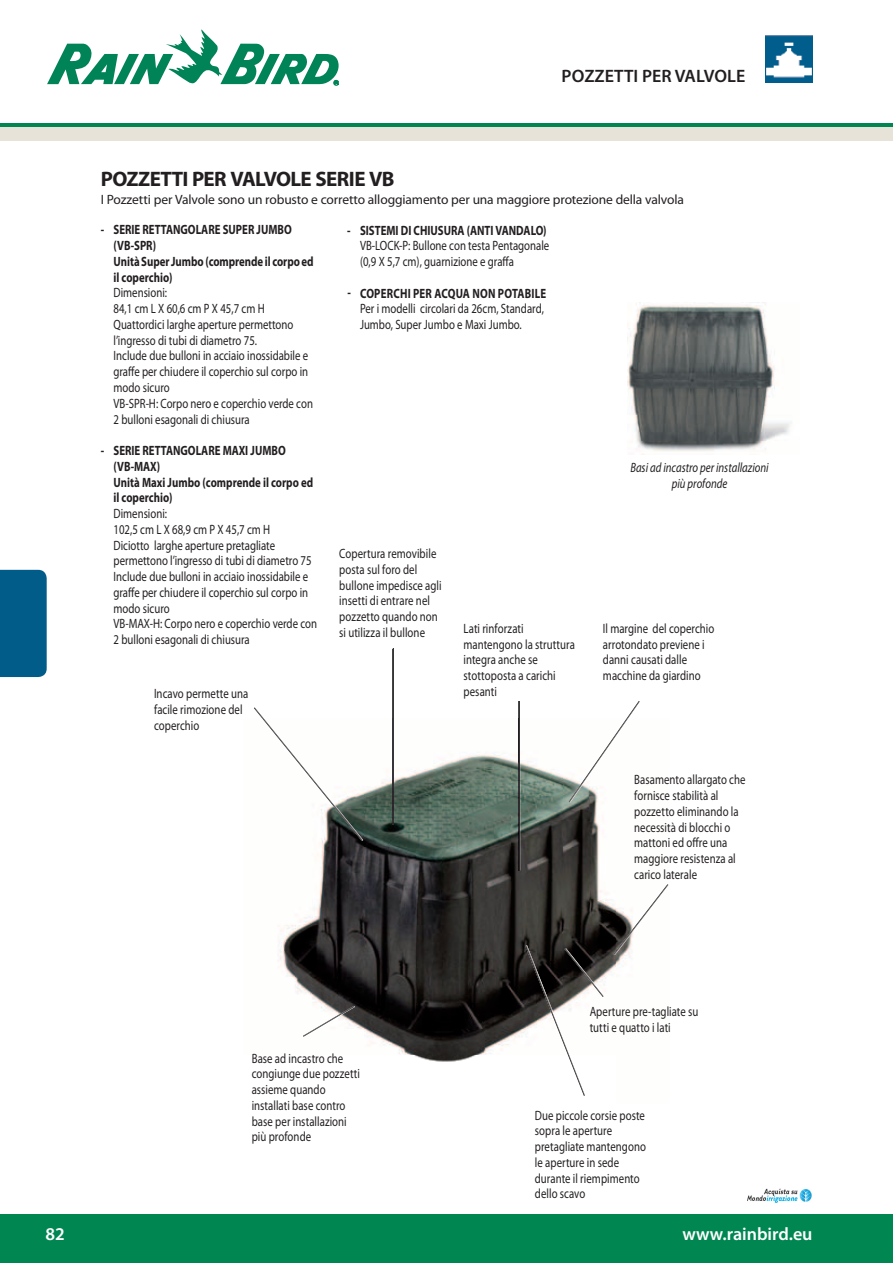
<style>
.page{position:relative;width:893px;height:1263px;background:#fff}
.page>*{position:absolute;margin:0;border:0;box-sizing:border-box;transform-origin:0 0}
.t1{font:700 21px "Myriad Pro";letter-spacing:-.03em;color:#231f20}
.t2{font:600 18px "Myriad Pro";color:#231f20}
.t3{font:600 18px "Myriad Pro";color:#fff}
.t4{font:13.5px/15.8px "Myriad Pro";color:#231f20;scale:.8 1}
.t5{font:700 13.5px/15.8px "Myriad Pro";color:#231f20;scale:.8 1}
.t6{font:13.5px "Myriad Pro";color:#231f20}
.t7{font:italic 13.5px/15.8px "Myriad Pro";color:#231f20;text-align:center;scale:.8 1}
.t8{font:700 13.5px "Myriad Pro";letter-spacing:.02em;color:#231f20;scale:.8 1}
</style>
<div class="page">
<img style="left:766px;top:35px;width:46px;height:47px">
<div style="left:0;top:570px;width:47px;height:107px;background:#015c8a"></div>
<img style="left:278px;top:754px;width:355px;height:308px">
<img style="left:627px;top:305px;width:165px;height:147px">
<img style="left:392px;top:718px;width:2px;height:107px">
<img style="left:518px;top:718px;width:2px;height:152px">
<img style="left:354px;top:1006px;width:1px;height:31px">
<svg style="left:392px;top:649px;width:1px;height:69px"></svg>
<hr style="left:393px;top:649px;width:1px;height:69px;background:#363539">
<svg style="left:254px;top:707px;width:10px;height:11px"></svg>
<img style="left:263px;top:718px;width:99px;height:122px">
<svg style="left:518px;top:701px;width:2px;height:17px"></svg>
<img style="left:614px;top:884px;width:54px;height:71px">
<img style="left:585px;top:948px;width:18px;height:49px">
<img style="left:585px;top:949px;width:19px;height:47px">
<img style="left:526px;top:945px;width:59px;height:151px">
<img style="left:303px;top:1006px;width:51px;height:31px">
<img style="left:304px;top:1006px;width:50px;height:30px">
<svg style="left:627px;top:701px;width:13px;height:17px"></svg>
<img style="left:569px;top:718px;width:59px;height:84px">
<svg style="left:47px;top:29px;width:292px;height:57px"></svg>
<div style="left:0;top:123px;width:893px;height:5px;background:#008751"></div>
<div style="left:0;top:127px;width:893px;height:14px;background:#e8e3d9"></div>
<div style="left:0;top:1215px;width:893px;height:48px;background:#008751"></div>
<img style="left:747px;top:1188px;width:64px;height:14px">
<h2 class="t2" style="left:562px;top:65px;width:185px">POZZETTI PER VALVOLE</h2>
<h1 class="t1" style="left:101px;top:165px;width:295px">POZZETTI PER VALVOLE SERIE VB</h1>
<p class="t6" style="left:101px;top:191px;width:585px">I Pozzetti per Valvole sono un robusto e corretto alloggiamento per una maggiore protezione della valvola</p>
<p class="t5" style="left:114px;top:222px;width:252px;text-indent:-13px">- SERIE RETTANGOLARE SUPER JUMBO (VB-SPR)<br>Unità Super Jumbo (comprende il corpo ed il coperchio)</p>
<p class="t4" style="left:114px;top:285px;width:251px">Dimensioni:<br>84,1 cm L X 60,6 cm P X 45,7 cm h<br>Quattordici larghe aperture permettono l’ingresso di tubi di diametro 75.<br>Include due bulloni in acciaio inossidabile e graffe per chiudere il coperchio sul corpo in modo sicuro<br>VB-SPR-h: Corpo nero e coperchio verde con<br>2 bulloni esagonali di chiusura</p>
<p class="t5" style="left:114px;top:442px;width:251px;text-indent:-13px">- SERIE RETTANGOLARE MAXI JUMBO (VB-MAX)<br>Unità Maxi Jumbo (comprende il corpo ed il coperchio)</p>
<p class="t4" style="left:114px;top:505px;width:256px">Dimensioni:<br>102,5 cm L X 68,9 cm P X 45,7 cm h<br>Diciotto larghe aperture pretagliate permettono l’ingresso di tubi di diametro 75<br>Include due bulloni in acciaio inossidabile e graffe per chiudere il coperchio sul corpo in modo sicuro<br>VB-MAX-h: Corpo nero e coperchio verde con 2 bulloni esagonali di chiusura</p>
<p class="t5" style="left:347px;top:222px;width:251px">- SISTEMI DI CHIUSURA (ANTI VANDALO)</p>
<p class="t4" style="left:360px;top:238px;width:238px">VB-LOCK-P: Bullone con testa Pentagonale (0,9 X 5,7 cm), guarnizione e graffa</p>
<p class="t8" style="left:347px;top:284px;width:250px">- COPERCHI PER ACQUA NON POTABILE</p>
<p class="t4" style="left:360px;top:301px;width:231px">Per i modelli circolari da 26cm, Standard,<br>Jumbo, Super Jumbo e Maxi Jumbo.</p>
<p class="t7" style="left:630px;top:460px;width:174px">Basi ad incastro per installazioni più profonde</p>
<p class="t4" style="left:339px;top:545px;width:129px">Copertura removibile posta sul foro del bullone impedisce agli insetti di entrare nel pozzetto quando non si utilizza il bullone</p>
<p class="t4" style="left:463px;top:620px;width:141px">Lati rinforzati mantengono la struttura integra anche se stottoposta a carichi pesanti</p>
<p class="t4" style="left:603px;top:620px;width:141px">Il margine del coperchio arrotondato previene i danni causati dalle macchine da giardino</p>
<p class="t4" style="left:154px;top:686px;width:119px">Incavo permette una facile rimozione del coperchio</p>
<p class="t4" style="left:634px;top:772px;width:141px">Basamento allargato che fornisce stabilità al pozzetto eliminando la necessità di blocchi o mattoni ed offre una maggiore resistenza al carico laterale</p>
<h2 class="t3" style="left:45px;top:1223px;width:21px">82</h2>
<p class="t4" style="left:252px;top:1050px;width:137px">Base ad incastro che congiunge due pozzetti assieme quando installati base contro base per installazioni più profonde</p>
<p class="t4" style="left:590px;top:1004px;width:137px">Aperture pre-tagliate su tutti e quatto i lati</p>
<p class="t4" style="left:535px;top:1107px;width:140px">Due piccole corsie poste sopra le aperture pretagliate mantengono le aperture in sede durante il riempimento dello scavo</p>
<h2 class="t3" style="left:682px;top:1220px;width:132px">www.rainbird.eu</h2>
</div>
